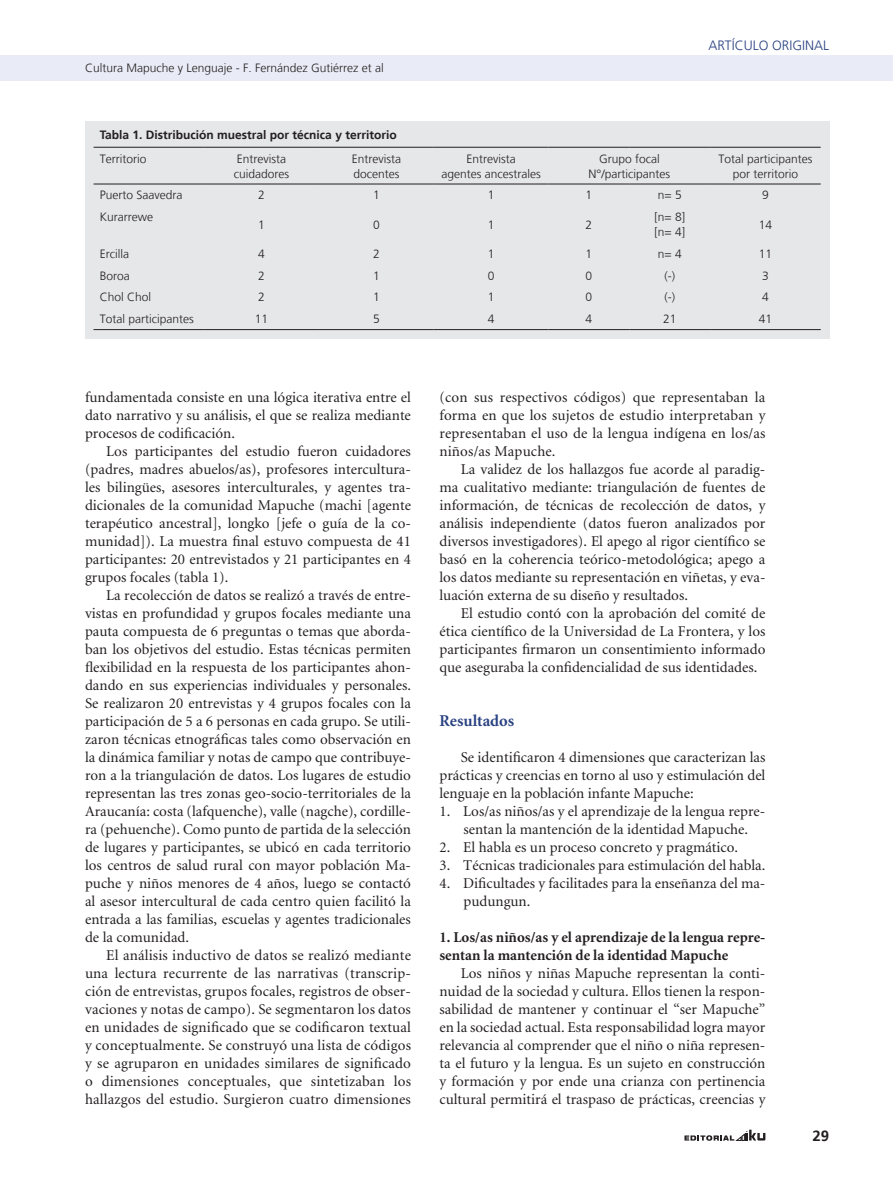
<style>
.page{position:relative;width:893px;height:1191px;background:#fff}
.page>*{position:absolute;margin:0;border:0;box-sizing:border-box;transform-origin:0 0}
.t1{font:700 16.5px "Minion";color:#2a4282}
.t2{font:15px/18px "Minion";color:#231f20;text-align:justify}
.t3{font:700 15px/18px "Minion";color:#231f20}
.t4{font:700 15px "Frutiger LT";color:#231f20}
.t5{font:300 13.5px "Frutiger LT";color:#2a4282}
.t6{font:300 12px/15px "Frutiger LT";color:#231f20}
.t7{font:700 12px "Frutiger LT";color:#231f20}
</style>
<div class="page">
<svg style="left:684px;top:1129px;width:81px;height:11px"></svg>
<div style="left:0;top:55px;width:893px;height:26px;background:#e9ecf6"></div>
<div style="left:85px;top:121px;width:744px;height:218px;background:#e6e7e9"></div>
<hr style="left:94px;top:147px;width:110px;height:1px;background:#231f20">
<hr style="left:204px;top:147px;width:115px;height:1px;background:#231f20">
<hr style="left:319px;top:147px;width:115px;height:1px;background:#231f20">
<hr style="left:434px;top:147px;width:115px;height:1px;background:#231f20">
<hr style="left:549px;top:147px;width:80px;height:1px;background:#231f20">
<hr style="left:629px;top:147px;width:81px;height:1px;background:#231f20">
<hr style="left:710px;top:147px;width:111px;height:1px;background:#231f20">
<hr style="left:94px;top:184px;width:110px;height:1px;background:#231f20">
<hr style="left:204px;top:184px;width:115px;height:1px;background:#231f20">
<hr style="left:319px;top:184px;width:115px;height:1px;background:#231f20">
<hr style="left:434px;top:184px;width:115px;height:1px;background:#231f20">
<hr style="left:549px;top:184px;width:80px;height:1px;background:#231f20">
<hr style="left:629px;top:184px;width:81px;height:1px;background:#231f20">
<hr style="left:710px;top:184px;width:111px;height:1px;background:#231f20">
<hr style="left:94px;top:329px;width:110px;height:1px;background:#231f20">
<hr style="left:204px;top:329px;width:115px;height:1px;background:#231f20">
<hr style="left:319px;top:329px;width:115px;height:1px;background:#231f20">
<hr style="left:434px;top:329px;width:115px;height:1px;background:#231f20">
<hr style="left:549px;top:329px;width:80px;height:1px;background:#231f20">
<hr style="left:629px;top:329px;width:81px;height:1px;background:#231f20">
<hr style="left:710px;top:329px;width:111px;height:1px;background:#231f20">
<p class="t6" style="left:85px;top:61px;width:300px">Cultura Mapuche y Lenguaje - F. Fernández Gutiérrez et al</p>
<p class="t5" style="left:708px;top:38px;width:122px">Artículo Original</p>
<p class="t7" style="left:100px;top:127px;width:298px">Tabla 1. Distribución muestral por técnica y territorio</p>
<p class="t6" style="left:100px;top:151px;width:48px">Territorio</p>
<p class="t6" style="left:234px;top:151px;width:57px">Entrevista cuidadores</p>
<p class="t6" style="left:352px;top:151px;width:51px">Entrevista docentes</p>
<p class="t6" style="left:441px;top:151px;width:101px;text-align:center">Entrevista<br>agentes ancestrales</p>
<p class="t6" style="left:589px;top:151px;width:83px;text-align:center">Grupo focal<br>N°/participantes</p>
<p class="t6" style="left:718px;top:151px;width:95px;text-align:center">Total participantes por territorio</p>
<p class="t6" style="left:100px;top:188px;width:84px">Puerto Saavedra</p>
<p class="t6" style="left:258px;top:188px;width:8px">2</p>
<p class="t6" style="left:373px;top:188px;width:8px">1</p>
<p class="t6" style="left:488px;top:188px;width:8px">1</p>
<p class="t6" style="left:586px;top:188px;width:8px">1</p>
<p class="t6" style="left:658px;top:188px;width:25px">n= 5</p>
<p class="t6" style="left:762px;top:188px;width:8px">9</p>
<p class="t6" style="left:100px;top:210px;width:55px">Kurarrewe</p>
<p class="t6" style="left:258px;top:217px;width:8px">1</p>
<p class="t6" style="left:373px;top:217px;width:8px">0</p>
<p class="t6" style="left:488px;top:217px;width:8px">1</p>
<p class="t6" style="left:586px;top:217px;width:8px">2</p>
<p class="t6" style="left:654px;top:210px;width:32px">[n= 8] [n= 4]</p>
<p class="t6" style="left:759px;top:217px;width:15px">14</p>
<p class="t6" style="left:100px;top:246px;width:31px">Ercilla</p>
<p class="t6" style="left:258px;top:246px;width:8px">4</p>
<p class="t6" style="left:373px;top:246px;width:8px">2</p>
<p class="t6" style="left:488px;top:246px;width:8px">1</p>
<p class="t6" style="left:586px;top:246px;width:8px">1</p>
<p class="t6" style="left:658px;top:246px;width:25px">n= 4</p>
<p class="t6" style="left:759px;top:246px;width:15px">11</p>
<p class="t6" style="left:100px;top:268px;width:32px">Boroa</p>
<p class="t6" style="left:258px;top:268px;width:8px">2</p>
<p class="t6" style="left:373px;top:268px;width:8px">1</p>
<p class="t6" style="left:488px;top:268px;width:8px">0</p>
<p class="t6" style="left:586px;top:268px;width:8px">0</p>
<p class="t6" style="left:664px;top:268px;width:12px">(-)</p>
<p class="t6" style="left:762px;top:268px;width:8px">3</p>
<p class="t6" style="left:100px;top:290px;width:53px">Chol Chol</p>
<p class="t6" style="left:258px;top:290px;width:8px">2</p>
<p class="t6" style="left:373px;top:290px;width:8px">1</p>
<p class="t6" style="left:488px;top:290px;width:8px">1</p>
<p class="t6" style="left:586px;top:290px;width:8px">0</p>
<p class="t6" style="left:664px;top:290px;width:12px">(-)</p>
<p class="t6" style="left:762px;top:290px;width:8px">4</p>
<p class="t6" style="left:100px;top:312px;width:95px">Total participantes</p>
<p class="t6" style="left:255px;top:312px;width:15px">11</p>
<p class="t6" style="left:373px;top:312px;width:8px">5</p>
<p class="t6" style="left:488px;top:312px;width:8px">4</p>
<p class="t6" style="left:586px;top:312px;width:8px">4</p>
<p class="t6" style="left:663px;top:312px;width:15px">21</p>
<p class="t6" style="left:759px;top:312px;width:15px">41</p>
<p class="t2" style="left:85px;top:388px;width:327px">fundamentada consiste en una lógica iterativa entre el dato narrativo y su análisis, el que se realiza mediante procesos de codificación.</p>
<p class="t2" style="left:85px;top:442px;width:327px;text-indent:21px">Los participantes del estudio fueron cuidadores (padres, madres abuelos/as), profesores intercultura&shy;les bilingües, asesores interculturales, y agentes tra&shy;dicionales de la comunidad Mapuche (machi [agente terapéutico ancestral], longko [jefe o guía de la co&shy;munidad]). La muestra final estuvo compuesta de 41 participantes: 20 entrevistados y 21 participantes en 4 grupos focales (tabla 1).</p>
<p class="t2" style="left:85px;top:586px;width:327px;text-indent:21px">La recolección de datos se realizó a través de entre&shy;vistas en profundidad y grupos focales mediante una pauta compuesta de 6 preguntas o temas que aborda&shy;ban los objetivos del estudio. Estas técnicas permiten flexibilidad en la respuesta de los participantes ahon&shy;dando en sus experiencias individuales y personales.<br>Se realizaron 20 entrevistas y 4 grupos focales con la participación de 5 a 6 personas en cada grupo. Se utili&shy;zaron técnicas etnográficas tales como observación en la dinámica familiar y notas de campo que contribuye&shy;ron a la triangulación de datos. Los lugares de estudio representan las tres zonas geo-socio-territoriales de la Araucanía: costa (lafquenche), valle (nagche), cordille&shy;ra (pehuenche). Como punto de partida de la selección de lugares y participantes, se ubicó en cada territorio los centros de salud rural con mayor población Ma&shy;puche y niños menores de 4 años, luego se contactó al asesor intercultural de cada centro quien facilitó la entrada a las familias, escuelas y agentes tradicionales de la comunidad.</p>
<p class="t2" style="left:85px;top:946px;width:327px;text-indent:21px">El análisis inductivo de datos se realizó mediante una lectura recurrente de las narrativas (transcrip&shy;ción de entrevistas, grupos focales, registros de obser&shy;vaciones y notas de campo). Se segmentaron los datos en unidades de significado que se codificaron textual y conceptualmente. Se construyó una lista de códigos y se agruparon en unidades similares de significado o dimensiones conceptuales, que sintetizaban los hallazgos del estudio. Surgieron cuatro dimensiones</p>
<p class="t2" style="left:439px;top:388px;width:327px">(con sus respectivos códigos) que representaban la forma en que los sujetos de estudio interpretaban y representaban el uso de la lengua indígena en los/as niños/as Mapuche.</p>
<p class="t2" style="left:439px;top:460px;width:327px;text-indent:21px">La validez de los hallazgos fue acorde al paradig&shy;ma cualitativo mediante: triangulación de fuentes de información, de técnicas de recolección de datos, y análisis independiente (datos fueron analizados por diversos investigadores). El apego al rigor científico se basó en la coherencia teórico-metodológica; apego a los datos mediante su representación en viñetas, y eva&shy;luación externa de su diseño y resultados.</p>
<p class="t2" style="left:439px;top:604px;width:327px;text-indent:21px">El estudio contó con la aprobación del comité de ética científico de la Universidad de La Frontera, y los participantes firmaron un consentimiento informado que aseguraba la confidencialidad de sus identidades.</p>
<p class="t1" style="left:439px;top:712px;width:76px">Resultados</p>
<p class="t2" style="left:439px;top:748px;width:327px;text-indent:21px">Se identificaron 4 dimensiones que caracterizan las prácticas y creencias en torno al uso y estimulación del lenguaje en la población infante Mapuche:</p>
<p class="t2" style="left:439px;top:802px;width:327px;text-align:center">1. Los/as niños/as y el aprendizaje de la lengua repre&shy;sentan la mantención de la identidad Mapuche.</p>
<p class="t2" style="left:439px;top:838px;width:300px">2. El habla es un proceso concreto y pragmático.</p>
<p class="t2" style="left:439px;top:856px;width:327px">3. Técnicas tradicionales para estimulación del habla.</p>
<p class="t2" style="left:463px;top:874px;width:303px;text-indent:-24px">4. Dificultades y facilitades para la enseñanza del ma&shy;pudungun.</p>
<p class="t3" style="left:439px;top:928px;width:327px">1. Los/as niños/as y el aprendizaje de la lengua repre&shy;sentan la mantención de la identidad Mapuche</p>
<p class="t2" style="left:439px;top:964px;width:327px;text-indent:21px">Los niños y niñas Mapuche representan la conti&shy;nuidad de la sociedad y cultura. Ellos tienen la respon&shy;sabilidad de mantener y continuar el “ser Mapuche” en la sociedad actual. Esta responsabilidad logra mayor relevancia al comprender que el niño o niña represen&shy;ta el futuro y la lengua. Es un sujeto en construcción y formación y por ende una crianza con pertinencia cultural permitirá el traspaso de prácticas, creencias y</p>
<p class="t4" style="left:812px;top:1127px;width:18px">29</p>
</div>
